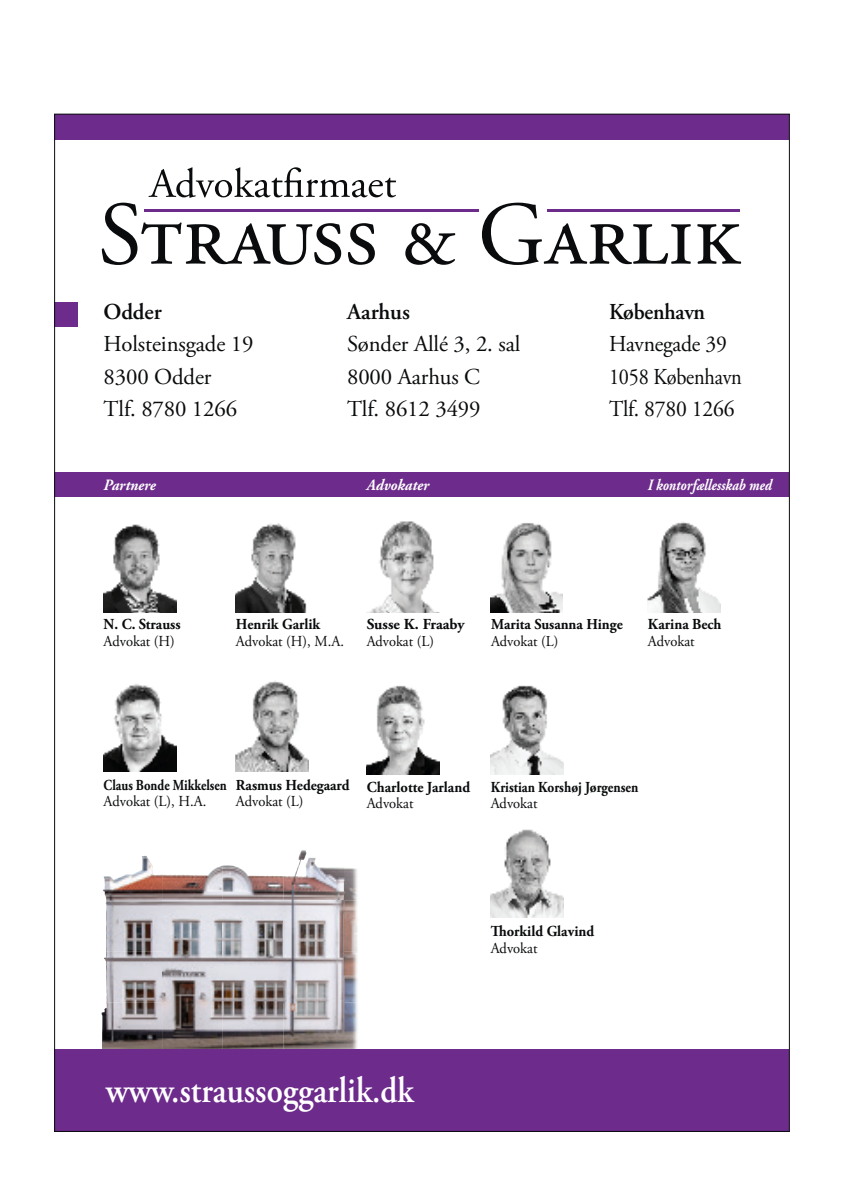
<style>
.page{position:relative;width:844px;height:1191px;background:#fff}
.page>*{position:absolute;margin:0;border:0;box-sizing:border-box;transform-origin:0 0}
.t1{font:600 36.57px "Adobe Garamond Pro";color:#fff;scale:.9 1}
.t2{font:22.75px/32.6px "Adobe Garamond Pro";letter-spacing:-.005em;color:#090b0d}
.t3{font:22.75px/32.6px "Adobe Garamond Pro";letter-spacing:-.005em;color:#090b0d;scale:.95 1}
.t4{font:600 22.75px "Adobe Garamond Pro";letter-spacing:-.01em;color:#090b0d}
.t5{font:600 22.75px "Adobe Garamond Pro";letter-spacing:-.01em;color:#090b0d;scale:.95 1}
.t6{font:italic 700 15.75px "Adobe Garamond Pro";color:#fff;scale:.85 1}
.t7{font:italic 700 15.75px "Adobe Garamond Pro";color:#fff;scale:.95 1}
.t8{font:15.22px "Adobe Garamond Pro";color:#090b0d;scale:.95 1}
.t9{font:700 15.22px "Adobe Garamond Pro";color:#090b0d;scale:.95 1}
.t10{font:700 15.22px "Adobe Garamond Pro";color:#090b0d;scale:.87 1}
.t11{font:700 15.22px "Adobe Garamond Pro";color:#090b0d;scale:.83 1}
.t12{font:700 15.22px "Adobe Garamond";color:#090b0d}
.t13{font:15.05px "Adobe Garamond Pro";color:#090b0d;scale:.95 1}
.t14{font:700 15.05px "Adobe Garamond Pro";color:#090b0d;scale:.95 1}
</style>
<div class="page">
<img style="left:102px;top:856px;width:60px;height:45px">
<img style="left:162px;top:865px;width:121px;height:36px">
<img style="left:283px;top:850px;width:61px;height:51px">
<img style="left:344px;top:868px;width:14px;height:33px">
<img style="left:106px;top:901px;width:252px;height:50px">
<img style="left:104px;top:951px;width:254px;height:51px">
<img style="left:102px;top:1002px;width:181px;height:47px">
<img style="left:283px;top:1002px;width:75px;height:47px">
<div style="left:55px;top:114px;width:734px;height:25px;background:#6d2b8c"></div>
<svg style="left:405px;top:223px;width:50px;height:42px"></svg>
<svg style="left:482px;top:203px;width:208px;height:62px"></svg>
<svg style="left:697px;top:224px;width:44px;height:40px"></svg>
<hr style="left:144px;top:209px;width:334px;height:3px;background:#6d2b8c">
<hr style="left:547px;top:209px;width:193px;height:3px;background:#6d2b8c">
<svg style="left:102px;top:167px;width:294px;height:98px"></svg>
<div style="left:55px;top:302px;width:23px;height:25px;background:#6d2b8c"></div>
<div style="left:55px;top:472px;width:734px;height:24px;background:#6d2b8c"></div>
<img style="left:366px;top:685px;width:73px;height:89px">
<img style="left:490px;top:685px;width:73px;height:89px">
<img style="left:370px;top:521px;width:65px;height:91px">
<img style="left:104px;top:684px;width:72px;height:87px">
<img style="left:104px;top:524px;width:72px;height:88px">
<img style="left:647px;top:521px;width:73px;height:91px">
<img style="left:490px;top:829px;width:73px;height:88px">
<img style="left:490px;top:523px;width:73px;height:89px">
<img style="left:236px;top:681px;width:72px;height:90px">
<img style="left:236px;top:523px;width:71px;height:89px">
<div style="left:55px;top:1049px;width:734px;height:82px;background:#6d2b8c"></div>
<h2 class="t4" style="left:104px;top:298px;width:60px">Odder</h2>
<h2 class="t2" style="left:104px;top:328px;width:151px">Holsteinsgade 19<br>8300 Odder<br>Tlf. 8780 1266</h2>
<h2 class="t4" style="left:347px;top:298px;width:64px">Aarhus</h2>
<h2 class="t2" style="left:347px;top:328px;width:175px">Sønder Allé 3, 2. sal<br>8000 Aarhus C<br>Tlf. 8612 3499</h2>
<h2 class="t5" style="left:609px;top:298px;width:103px">København</h2>
<h2 class="t3" style="left:609px;top:328px;width:141px">Havnegade 39<br>1058 København<br>Tlf. 8780 1266</h2>
<p class="t7" style="left:104px;top:476px;width:57px">Partnere</p>
<p class="t7" style="left:366px;top:476px;width:67px">Advokater</p>
<p class="t6" style="left:647px;top:476px;width:147px">I kontorfællesskab med</p>
<p class="t9" style="left:104px;top:616px;width:83px">N. C. Strauss</p>
<p class="t8" style="left:104px;top:631px;width:77px">Advokat (H)</p>
<p class="t9" style="left:236px;top:616px;width:90px">Henrik Garlik</p>
<p class="t8" style="left:236px;top:631px;width:115px">Advokat (H), M.A.</p>
<p class="t12" style="left:366px;top:616px;width:99px">Susse K. Fraaby</p>
<p class="t13" style="left:366px;top:632px;width:72px">Advokat (L)</p>
<p class="t14" style="left:491px;top:616px;width:140px">Marita Susanna Hinge</p>
<p class="t13" style="left:491px;top:632px;width:72px">Advokat (L)</p>
<p class="t9" style="left:647px;top:616px;width:79px">Karina Bech</p>
<p class="t8" style="left:647px;top:631px;width:51px">Advokat</p>
<p class="t11" style="left:104px;top:776px;width:150px">Claus Bonde Mikkelsen</p>
<p class="t8" style="left:104px;top:792px;width:110px">Advokat (L), H.A.</p>
<p class="t9" style="left:236px;top:776px;width:121px">Rasmus Hedegaard</p>
<p class="t8" style="left:236px;top:792px;width:73px">Advokat (L)</p>
<p class="t9" style="left:366px;top:778px;width:110px">Charlotte Jarland</p>
<p class="t8" style="left:366px;top:794px;width:51px">Advokat</p>
<p class="t10" style="left:490px;top:778px;width:171px">Kristian Korshøj Jørgensen</p>
<p class="t8" style="left:490px;top:794px;width:51px">Advokat</p>
<p class="t9" style="left:506px;top:922px;width:93px">orkild Glavind</p>
<p class="t8" style="left:490px;top:938px;width:51px">Advokat</p>
<h1 class="t1" style="left:106px;top:1069px;width:343px">www.straussoggarlik.dk</h1>
</div>
